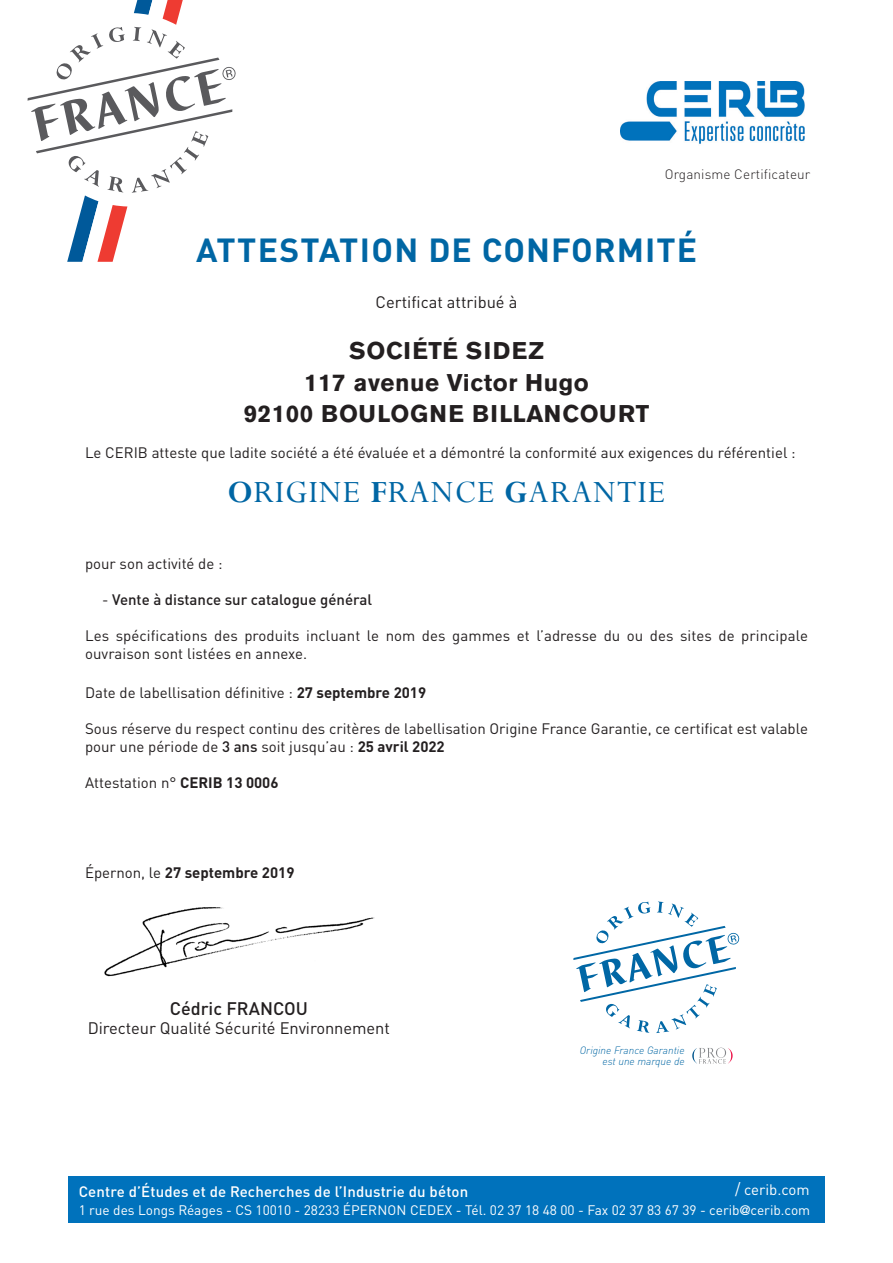
<style>
.page{position:relative;width:893px;height:1263px;background:#fff}
.page>*{position:absolute;margin:0;border:0;box-sizing:border-box;transform-origin:0 0}
.t1{font:34.5px "Perpetua";letter-spacing:.03em;color:#0066a4}
.t2{font:700 33px "DINOT";letter-spacing:.03em;color:#0066a4}
.t3{font:700 24px "Akzidenz Grotesk BE";letter-spacing:.02em;color:#231f20}
.t4{font:700 24px "Akzidenz Grotesk BE";letter-spacing:.05em;color:#231f20}
.t5{font:500 18px "DINOT";color:#231f20}
.t6{font:16.5px "DINOT";letter-spacing:-.005em;color:#231f20}
.t7{font:15px/18px "DINOT";color:#231f20}
.t8{font:500 15px "DINOT";letter-spacing:.01em;color:#fff}
.t9{font:500 15px "DINOT";color:#231f20}
.t10{font:700 15px "DINOT";color:#231f20}
.t11{font:15px "DINOT";color:#fff}
.t12{font:13.65px "DINOT";color:#fff}
.t13{font:300 13.5px "DINOT";letter-spacing:.01em;color:#231f20}
.t14{font:italic 300 10.5px "DINOT";color:#0066a4}
.s1{font-weight:700}
.s2{font-weight:400}
.s3{font-weight:500}
.s4{font-size:16.5px}
.s5{font-family:"DIN Engschrift Std"}
</style>
<div class="page">
<div style="left:68px;top:1176px;width:757px;height:46px;background:#0072bc"></div>
<img style="left:620px;top:82px;width:185px;height:62px">
<svg style="left:573px;top:901px;width:166px;height:132px"></svg>
<svg style="left:692px;top:1048px;width:41px;height:16px"></svg>
<svg style="left:27px;top:0;width:209px;height:262px"></svg>
<img style="left:104px;top:907px;width:271px;height:70px">
<p class="t13" style="left:665px;top:166px;width:147px">Organisme Certificateur</p>
<p class="t2" style="left:196px;top:228px;width:502px">ATTESTATION DE CONFORMITÉ</p>
<p class="t6" style="left:375px;top:292px;width:143px">Certificat attribué à</p>
<p class="t4" style="left:349px;top:337px;width:196px">SOCIÉTÉ SIDEZ</p>
<p class="t3" style="left:304px;top:369px;width:286px">117 avenue Victor Hugo</p>
<p class="t3" style="left:244px;top:400px;width:407px">92100 BOULOGNE BILLANCOURT</p>
<p class="t7" style="left:85px;top:443px;width:712px">Le CERIB atteste que ladite société a été évaluée et a démontré la conformité aux exigences du référentiel :</p>
<p class="t1" style="left:228px;top:470px;width:439px"><span class="s1">O</span>RIGINE <span class="s1">F</span>RANCE <span class="s1">G</span>ARANTIE</p>
<p class="t7" style="left:85px;top:554px;width:139px">pour son activité de :</p>
<p class="t9" style="left:102px;top:589px;width:272px"><span class="s2">-</span> Vente à distance sur catalogue général</p>
<p class="t7" style="left:85px;top:626px;width:724px">Les spécifications des produits incluant le nom des gammes et l’adresse du ou des sites de principale ouvraison sont listées en annexe.</p>
<p class="t7" style="left:85px;top:683px;width:343px">Date de labellisation définitive : <span class="s1">27 septembre 2019</span></p>
<p class="t7" style="left:85px;top:719px;width:724px">Sous réserve du respect continu des critères de labellisation Origine France Garantie, ce certificat est valable pour une période de <span class="s3">3 ans</span> soit jusqu’au : <span class="s1">25 avril 2022</span></p>
<p class="t7" style="left:85px;top:773px;width:195px">Attestation n° <span class="s1">CERIB 13 0006</span></p>
<p class="t10" style="left:85px;top:862px;width:211px"><span class="s2">Épernon, le</span> 27 septembre 2019</p>
<p class="t5" style="left:170px;top:996px;width:140px">Cédric FRANCOU</p>
<p class="t6" style="left:88px;top:1018px;width:304px">Directeur Qualité Sécurité Environnement</p>
<p class="t14" style="left:580px;top:1044px;width:106px">Origine France Garantie</p>
<p class="t14" style="left:602px;top:1054px;width:84px">est une marque de</p>
<p class="t11" style="left:735px;top:1180px;width:76px"><span class="s4">/</span> cerib.com</p>
<p class="t8" style="left:79px;top:1182px;width:391px">Centre d’Études et de Recherches de l’Industrie du béton</p>
<p class="t12" style="left:79px;top:1201px;width:733px">1 rue des Longs Réages - CS 10010 - 28233 ÉPERNON CEDEX - Tél. 02 37 18 48 00 - Fax 02 37 83 67 39 - cerib<span class="s5">@</span>cerib.com</p>
</div>
